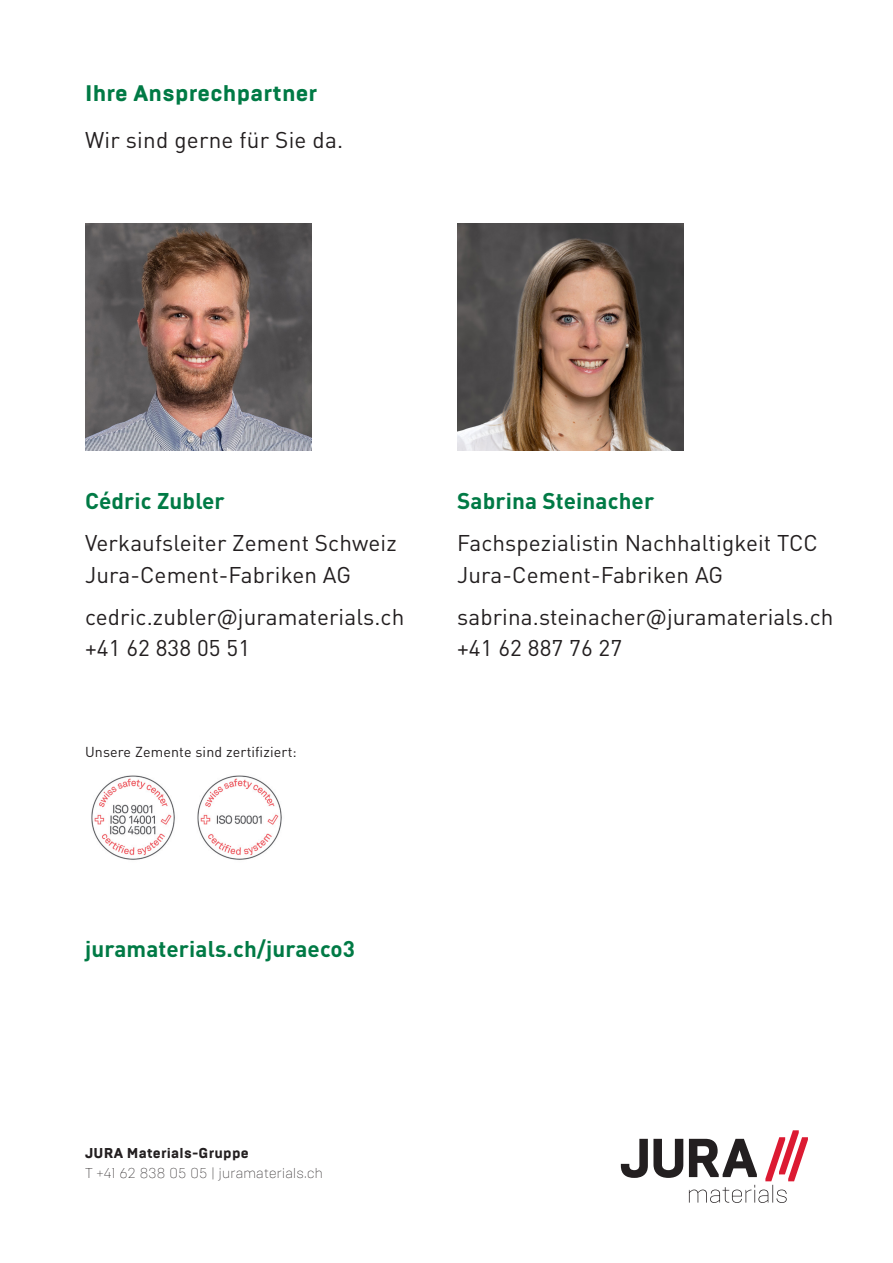
<style>
.page{position:relative;width:893px;height:1263px;background:#fff}
.page>*{position:absolute;margin:0;border:0;box-sizing:border-box;transform-origin:0 0}
.t1{font:22.5px "DIN Pro";letter-spacing:.005em;color:#231f20}
.t2{font:700 22.5px "DIN Pro";letter-spacing:.005em;color:#007a45}
.t3{font:800 22.5px "Brutal Type";letter-spacing:.01em;color:#007a45}
.t4{font:200 14.25px "Brutal Type";letter-spacing:.015em;color:#231f20}
.t5{font:14.25px "DIN Pro";letter-spacing:.01em;color:#231f20}
.t6{font:800 14.25px "Brutal Type";letter-spacing:.015em;color:#231f20}
</style>
<div class="page">
<img style="left:85px;top:224px;width:227px;height:227px">
<img style="left:457px;top:224px;width:227px;height:227px">
<img style="left:91px;top:775px;width:84px;height:85px">
<img style="left:197px;top:775px;width:85px;height:85px">
<svg style="left:621px;top:1130px;width:187px;height:73px"></svg>
<p class="t3" style="left:85px;top:80px;width:234px">Ihre Ansprechpartner</p>
<p class="t1" style="left:85px;top:124px;width:260px">Wir sind gerne für Sie da.</p>
<p class="t2" style="left:85px;top:486px;width:141px">Cédric Zubler</p>
<p class="t1" style="left:85px;top:528px;width:313px">Verkaufsleiter Zement Schweiz</p>
<p class="t1" style="left:85px;top:559px;width:268px">Jura-Cement-Fabriken AG</p>
<p class="t1" style="left:85px;top:601px;width:321px">cedric.zubler@juramaterials.ch</p>
<p class="t1" style="left:85px;top:633px;width:167px">+41 62 838 05 51</p>
<p class="t5" style="left:85px;top:742px;width:213px">Unsere Zemente sind zertifiziert:</p>
<p class="t2" style="left:457px;top:486px;width:199px">Sabrina Steinacher</p>
<p class="t1" style="left:457px;top:528px;width:362px">Fachspezialistin Nachhaltigkeit TCC</p>
<p class="t1" style="left:457px;top:559px;width:268px">Jura-Cement-Fabriken AG</p>
<p class="t1" style="left:457px;top:601px;width:378px">sabrina.steinacher@juramaterials.ch</p>
<p class="t1" style="left:457px;top:633px;width:167px">+41 62 887 76 27</p>
<p class="t2" style="left:85px;top:933px;width:272px">juramaterials.ch/juraeco3</p>
<p class="t6" style="left:85px;top:1144px;width:165px">JURA Materials-Gruppe</p>
<p class="t4" style="left:85px;top:1164px;width:239px">T +41 62 838 05 05 | juramaterials.ch</p>
</div>
